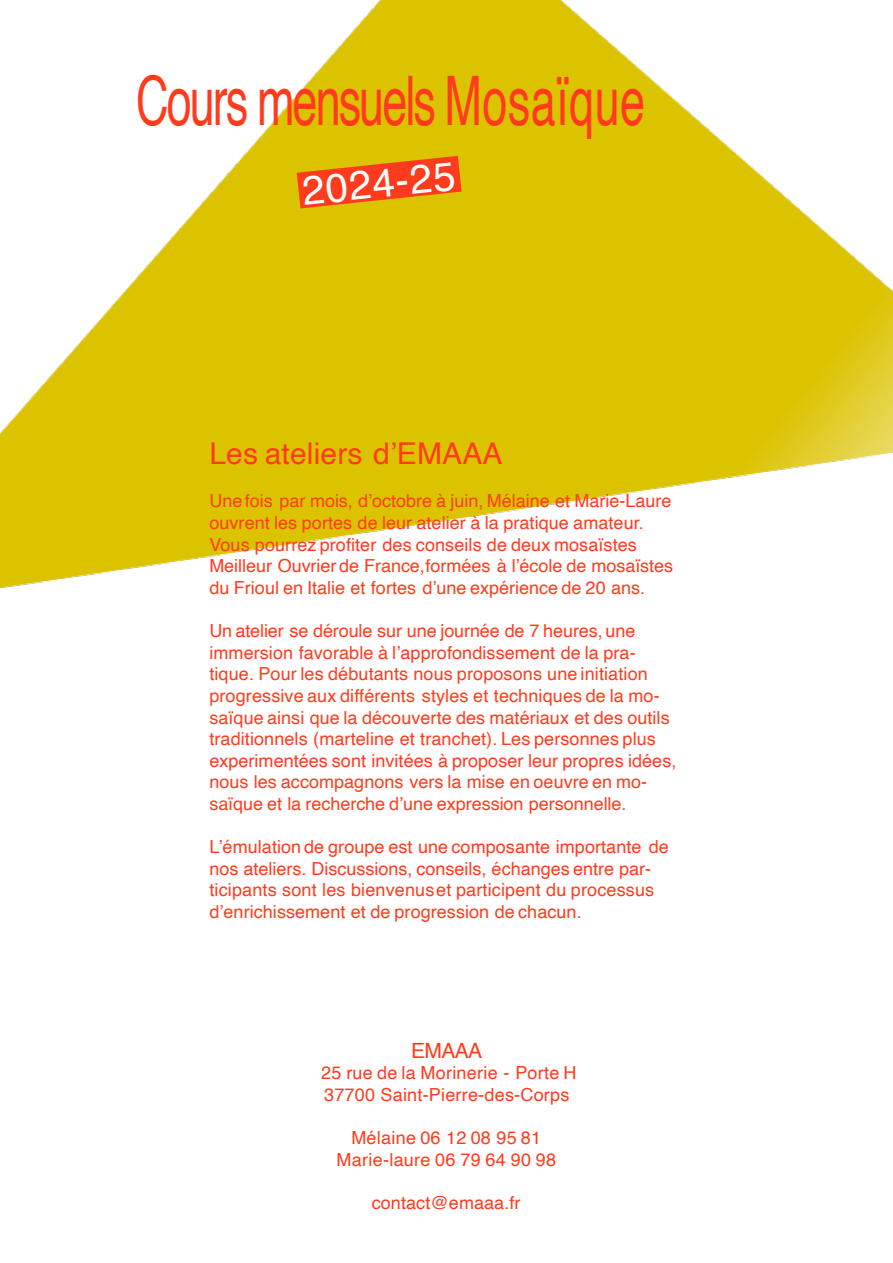
<style>
.page{position:relative;width:893px;height:1263px;background:#fff}
.page>*{position:absolute;margin:0;border:0;box-sizing:border-box;transform-origin:0 0}
.t1{font:68.4px "Helvetica";letter-spacing:-.045em;color:#ff3b1d;scale:.66 1}
.t2{font:40.35px "Helvetica";color:#fff}
.t3{font:30px "Helvetica";letter-spacing:.005em;color:#ff3b1d}
.t4{font:21px "Helvetica";letter-spacing:-.03em;color:#ff3b1d}
.t5{font:18px "Helvetica";letter-spacing:.005em;color:#ff3b1d}
</style>
<div class="page">
<img style="left:0;top:0;width:893px;height:588px">
<svg style="left:297px;top:156px;width:165px;height:52px;background:#f36613"></svg>
<p class="t1" style="left:136px;top:74px;width:773px">Cours mensuels Mosaïque</p>
<p class="t2" style="left:301px;top:175px;width:155px;rotate:-6deg">2024-25</p>
<p class="t3" style="left:209px;top:442px;width:295px">Les ateliers d’EMAAA</p>
<p class="t5" style="left:209px;top:494px;width:463px">Une fois par mois, d’octobre à juin, Mélaine et Marie-Laure</p>
<p class="t5" style="left:209px;top:516px;width:436px">ouvrent les portes de leur atelier à la pratique amateur.</p>
<p class="t5" style="left:209px;top:537px;width:429px">Vous pourrez profiter des conseils de deux mosaïstes</p>
<p class="t5" style="left:209px;top:559px;width:465px">Meilleur Ouvrier de France, formées à l’école de mosaïstes</p>
<p class="t5" style="left:209px;top:580px;width:437px">du Frioul en Italie et fortes d’une expérience de 20 ans.</p>
<p class="t5" style="left:209px;top:624px;width:428px">Un atelier se déroule sur une journée de 7 heures, une</p>
<p class="t5" style="left:209px;top:645px;width:428px">immersion favorable à l’approfondissement de la pra-</p>
<p class="t5" style="left:209px;top:667px;width:440px">tique. Pour les débutants nous proposons une initiation</p>
<p class="t5" style="left:209px;top:688px;width:452px">progressive aux différents styles et techniques de la mo-</p>
<p class="t5" style="left:209px;top:710px;width:462px">saïque ainsi que la découverte des matériaux et des outils</p>
<p class="t5" style="left:209px;top:732px;width:448px">traditionnels (marteline et tranchet). Les personnes plus</p>
<p class="t5" style="left:209px;top:753px;width:468px">experimentées sont invitées à proposer leur propres idées,</p>
<p class="t5" style="left:209px;top:775px;width:439px">nous les accompagnons vers la mise en oeuvre en mo-</p>
<p class="t5" style="left:209px;top:796px;width:419px">saïque et la recherche d’une expression personnelle.</p>
<p class="t5" style="left:209px;top:840px;width:461px">L’émulation de groupe est une composante importante de</p>
<p class="t5" style="left:209px;top:861px;width:443px">nos ateliers. Discussions, conseils, échanges entre par-</p>
<p class="t5" style="left:209px;top:883px;width:446px">ticipants sont les bienvenus et participent du processus</p>
<p class="t5" style="left:209px;top:904px;width:374px">d’enrichissement et de progression de chacun.</p>
<p class="t4" style="left:411px;top:1042px;width:73px">EMAAA</p>
<p class="t5" style="left:321px;top:1066px;width:257px">25 rue de la Morinerie - Porte H</p>
<p class="t5" style="left:324px;top:1087px;width:247px">37700 Saint-Pierre-des-Corps</p>
<p class="t5" style="left:351px;top:1131px;width:191px">Mélaine 06 12 08 95 81</p>
<p class="t5" style="left:336px;top:1152px;width:221px">Marie-laure 06 79 64 90 98</p>
<p class="t5" style="left:372px;top:1195px;width:150px">contact@emaaa.fr</p>
</div>
